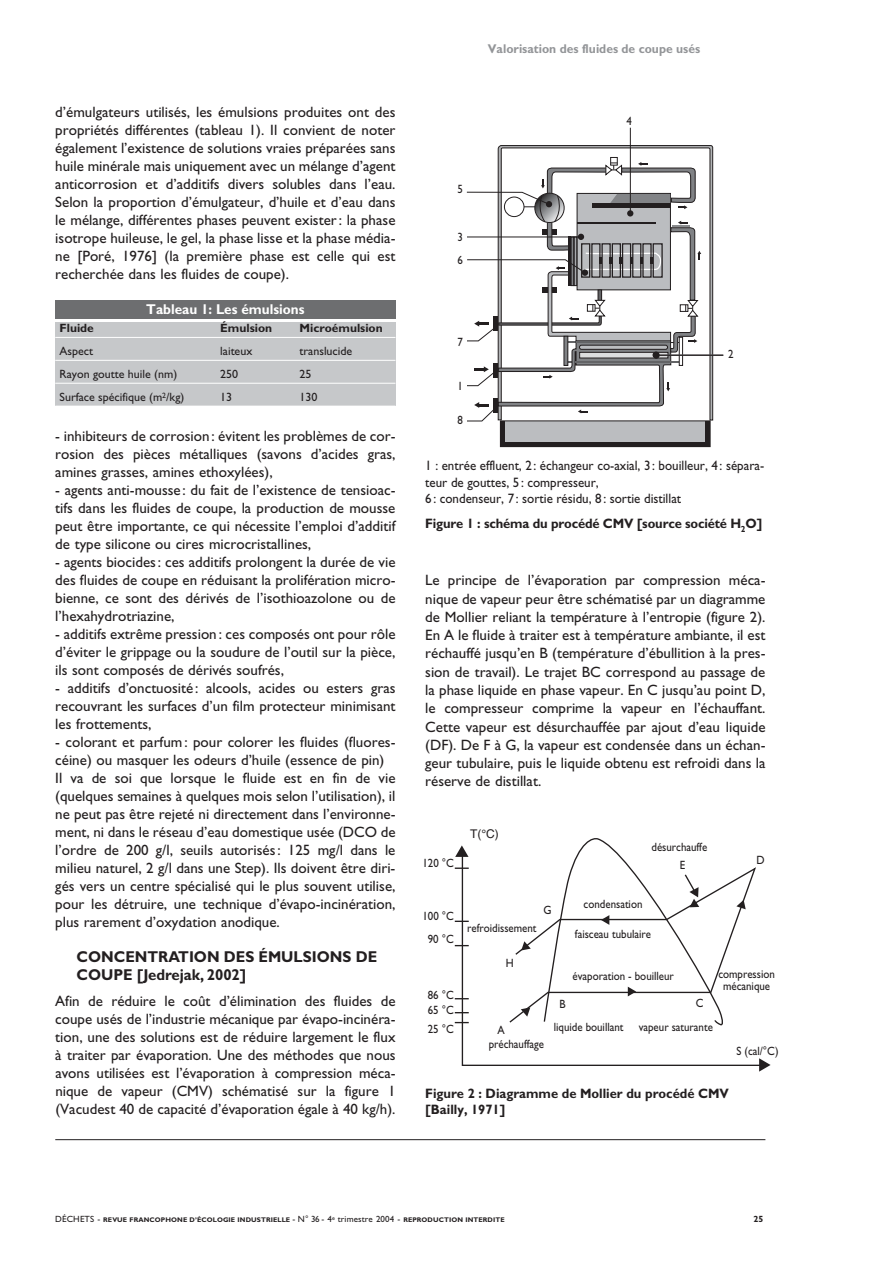
<style>
.page{position:relative;width:893px;height:1263px;background:#fff}
.page>*{position:absolute;margin:0;border:0;box-sizing:border-box;transform-origin:0 0}
.t1{font:700 15.75px/18px "Gill Sans";color:#231f20;scale:.95 1}
.t2{font:15px/18px "Gill Sans";color:#231f20;text-align:justify}
.t3{font:700 14.25px "Gill Sans";color:#fff;scale:.95 1}
.t4{font:13.65px/16.5px "Gill Sans";color:#231f20;scale:.95 1}
.t5{font:700 13.65px/16.5px "Gill Sans";color:#231f20;scale:.95 1}
.t6{font:700 12.75px "Gill Sans";color:#939598;scale:.95 1}
.t7{font:12px/12.8px "Gill Sans";color:#231f20;text-align:center;scale:.91 1}
.t8{font:12px "Gill Sans";color:#231f20}
.t9{font:700 12px "Gill Sans";color:#231f20}
.t10{font:12px "Helvetica";color:#231f20}
.t11{font:700 9px "Gill Sans";color:#231f20}
.t12{font:700 6.75px "Gill Sans";letter-spacing:.015em;color:#231f20}
.s1{font-weight:400;font-size:9px}
</style>
<div class="page">
<hr style="left:55px;top:1139px;width:710px;height:1px;background:#231f20">
<div style="left:55px;top:300px;width:340px;height:19px;background:#6d6e70"></div>
<div style="left:55px;top:322px;width:340px;height:83px;background:#c6c8ca"></div>
<hr style="left:55px;top:337px;width:340px;height:1px;background:#fff">
<hr style="left:55px;top:360px;width:340px;height:1px;background:#fff">
<hr style="left:55px;top:383px;width:340px;height:1px;background:#fff">
<svg style="left:497px;top:145px;width:216px;height:276px"></svg>
<div style="left:705px;top:421px;width:5px;height:26px;background:#231f20"></div>
<div style="left:500px;top:442px;width:210px;height:5px;background:#231f20"></div>
<div style="left:611px;top:157px;width:6px;height:8px;background:#fff"></div>
<div style="left:610px;top:157px;width:8px;height:8px;border:1px solid #231f20"></div>
<hr style="left:658px;top:355px;width:65px;height:1px;background:#231f20">
<hr style="left:630px;top:128px;width:1px;height:86px;background:#231f20">
<svg style="left:466px;top:162px;width:235px;height:286px"></svg>
<svg style="left:461px;top:856px;width:298px;height:210px"></svg>
<svg style="left:759px;top:1058px;width:12px;height:13px"></svg>
<svg style="left:455px;top:845px;width:13px;height:12px"></svg>
<svg style="left:508px;top:838px;width:249px;height:187px"></svg>
<svg style="left:455px;top:867px;width:14px;height:2px"></svg>
<svg style="left:455px;top:921px;width:14px;height:1px"></svg>
<svg style="left:455px;top:945px;width:14px;height:1px"></svg>
<svg style="left:455px;top:998px;width:14px;height:1px"></svg>
<svg style="left:455px;top:1012px;width:14px;height:1px"></svg>
<svg style="left:455px;top:1022px;width:14px;height:1px"></svg>
<p class="t2" style="left:55px;top:104px;width:342px">d’émulgateurs utilisés, les émulsions produites ont des propriétés différentes (tableau 1). Il convient de noter également l’existence de solutions vraies préparées sans huile minérale mais uniquement avec un mélange d’agent anticorrosion et d’additifs divers solubles dans l’eau.<br>Selon la proportion d’émulgateur, d’huile et d’eau dans le mélange, différentes phases peuvent exister: la phase isotrope huileuse, le gel, la phase lisse et la phase média&shy;ne [Poré, 1976] (la première phase est celle qui est recherchée dans les fluides de coupe).</p>
<p class="t3" style="left:146px;top:305px;width:168px">Tableau 1: Les émulsions</p>
<p class="t9" style="left:60px;top:324px;width:36px">Fluide</p>
<p class="t9" style="left:220px;top:324px;width:53px">Émulsion</p>
<p class="t9" style="left:299px;top:324px;width:85px">Microémulsion</p>
<p class="t8" style="left:60px;top:347px;width:35px">Aspect</p>
<p class="t8" style="left:220px;top:347px;width:34px">laiteux</p>
<p class="t8" style="left:299px;top:347px;width:54px">translucide</p>
<p class="t8" style="left:60px;top:370px;width:119px">Rayon goutte huile (nm)</p>
<p class="t8" style="left:220px;top:370px;width:19px">250</p>
<p class="t8" style="left:299px;top:370px;width:13px">25</p>
<p class="t8" style="left:60px;top:392px;width:126px">Surface spécifique (m<sup>2</sup>/kg)</p>
<p class="t8" style="left:220px;top:392px;width:13px">13</p>
<p class="t8" style="left:299px;top:392px;width:19px">130</p>
<p class="t2" style="left:55px;top:428px;width:342px">- inhibiteurs de corrosion: évitent les problèmes de cor&shy;rosion des pièces métalliques (savons d’acides gras, amines grasses, amines ethoxylées),</p>
<p class="t2" style="left:55px;top:482px;width:342px">- agents anti-mousse: du fait de l’existence de tensioac&shy;tifs dans les fluides de coupe, la production de mousse peut être importante, ce qui nécessite l’emploi d’additif de type silicone ou cires microcristallines,</p>
<p class="t2" style="left:55px;top:554px;width:342px">- agents biocides: ces additifs prolongent la durée de vie des fluides de coupe en réduisant la prolifération micro&shy;bienne, ce sont des dérivés de l’isothioazolone ou de l’hexahydrotriazine,</p>
<p class="t2" style="left:55px;top:626px;width:342px">- additifs extrême pression: ces composés ont pour rôle d’éviter le grippage ou la soudure de l’outil sur la pièce, ils sont composés de dérivés soufrés,</p>
<p class="t2" style="left:55px;top:680px;width:342px">- additifs d’onctuosité: alcools, acides ou esters gras recouvrant les surfaces d’un film protecteur minimisant les frottements,</p>
<p class="t2" style="left:55px;top:734px;width:342px;text-align:left">- colorant et parfum: pour colorer les fluides (fluores&shy;céine) ou masquer les odeurs d’huile (essence de pin)<br>Il va de soi que lorsque le fluide est en fin de vie (quelques semaines à quelques mois selon l’utilisation), il ne peut pas être rejeté ni directement dans l’environne&shy;ment, ni dans le réseau d’eau domestique usée (DCO de l’ordre de 200 g/l, seuils autorisés: 125 mg/l dans le milieu naturel, 2 g/l dans une Step). Ils doivent être diri&shy;gés vers un centre spécialisé qui le plus souvent utilise, pour les détruire, une technique d’évapo-incinération, plus rarement d’oxydation anodique.</p>
<p class="t1" style="left:77px;top:949px;width:318px">CONCENTRATION DES ÉMULSIONS DE<br>COUPE [Jedrejak, 2002]</p>
<p class="t2" style="left:55px;top:994px;width:342px">Afin de réduire le coût d’élimination des fluides de coupe usés de l’industrie mécanique par évapo-incinéra&shy;tion, une des solutions est de réduire largement le flux à traiter par évaporation. Une des méthodes que nous avons utilisées est l’évaporation à compression méca&shy;nique de vapeur (CMV) schématisé sur la figure 1 (Vacudest 40 de capacité d’évaporation égale à 40 kg/h).</p>
<p class="t6" style="left:488px;top:44px;width:225px">Valorisation des fluides de coupe usés</p>
<p class="t7" style="left:457px;top:184px;width:8px">5</p>
<p class="t7" style="left:457px;top:231px;width:8px">3</p>
<p class="t7" style="left:457px;top:255px;width:8px">6</p>
<p class="t7" style="left:457px;top:336px;width:8px">7</p>
<p class="t7" style="left:457px;top:381px;width:8px">1</p>
<p class="t7" style="left:457px;top:415px;width:8px">8</p>
<p class="t7" style="left:626px;top:116px;width:8px">4</p>
<p class="t7" style="left:728px;top:349px;width:8px">2</p>
<p class="t4" style="left:425px;top:459px;width:358px">1 : entrée effluent, 2: échangeur co-axial, 3: bouilleur, 4: sépara&shy;teur de gouttes, 5: compresseur,<br>6: condenseur, 7: sortie résidu, 8: sortie distillat</p>
<p class="t5" style="left:425px;top:517px;width:356px">Figure 1 : schéma du procédé CMV [source société H<sub>2</sub>O]</p>
<p class="t2" style="left:425px;top:573px;width:342px">Le principe de l’évaporation par compression méca&shy;nique de vapeur peur être schématisé par un diagramme de Mollier reliant la température à l’entropie (figure 2).<br>En A le fluide à traiter est à température ambiante, il est réchauffé jusqu’en B (température d’ébullition à la pres&shy;sion de travail). Le trajet BC correspond au passage de la phase liquide en phase vapeur. En C jusqu’au point D, le compresseur comprime la vapeur en l’échauffant.<br>Cette vapeur est désurchauffée par ajout d’eau liquide (DF). De F à G, la vapeur est condensée dans un échan&shy;geur tubulaire, puis le liquide obtenu est refroidi dans la réserve de distillat.</p>
<p class="t7" style="left:422px;top:858px;width:36px">120 °C</p>
<p class="t7" style="left:422px;top:905px;width:36px;line-height:23.4px">100 °C<br>90 °C</p>
<p class="t7" style="left:428px;top:989px;width:30px;line-height:14.7px;text-align:left">86 °C<br>65 °C</p>
<p class="t7" style="left:428px;top:1023px;width:30px">25 °C</p>
<p class="t10" style="left:470px;top:829px;width:30px">T(°C)</p>
<p class="t7" style="left:651px;top:842px;width:63px">désurchauffe</p>
<p class="t7" style="left:680px;top:860px;width:8px">E</p>
<p class="t7" style="left:756px;top:855px;width:10px">D</p>
<p class="t7" style="left:544px;top:904px;width:10px">G</p>
<p class="t7" style="left:467px;top:923px;width:78px">refroidissement</p>
<p class="t7" style="left:506px;top:958px;width:10px">H</p>
<p class="t7" style="left:584px;top:899px;width:66px">condensation</p>
<p class="t7" style="left:575px;top:929px;width:85px">faisceau tubulaire</p>
<p class="t7" style="left:573px;top:971px;width:113px">évaporation - bouilleur</p>
<p class="t7" style="left:718px;top:969px;width:64px">compression mécanique</p>
<p class="t7" style="left:559px;top:999px;width:8px">B</p>
<p class="t7" style="left:696px;top:998px;width:10px">C</p>
<p class="t7" style="left:497px;top:1024px;width:10px">A</p>
<p class="t7" style="left:489px;top:1039px;width:62px">préchauffage</p>
<p class="t7" style="left:554px;top:1021px;width:78px">liquide bouillant</p>
<p class="t7" style="left:639px;top:1021px;width:83px">vapeur saturante</p>
<p class="t7" style="left:736px;top:1046px;width:48px">S (cal/°C)</p>
<p class="t5" style="left:425px;top:1086px;width:321px">Figure 2 : Diagramme de Mollier du procédé CMV [Bailly, 1971]</p>
<p class="t12" style="left:55px;top:1218px;width:451px"><span class="s1">DÉCHETS -</span> REVUE FRANCOPHONE D’ÉCOLOGIE INDUSTRIELLE <span class="s1">- N° 36 - 4</span><sup>e</sup> <span class="s1">trimestre 2004 -</span> REPRODUCTION INTERDITE</p>
<p class="t11" style="left:753px;top:1216px;width:11px">25</p>
</div>
